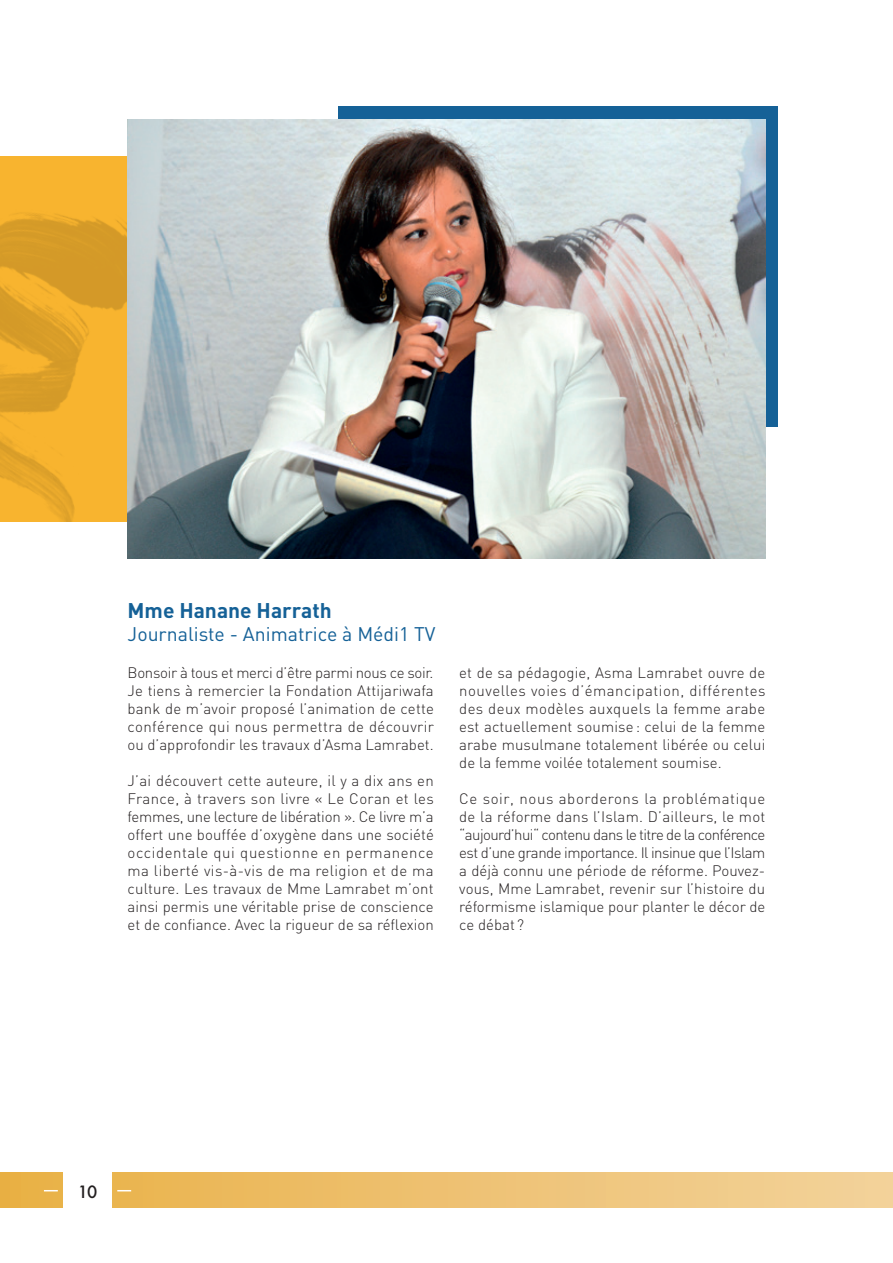
<style>
.page{position:relative;width:893px;height:1263px;background:#fff}
.page>*{position:absolute;margin:0;border:0;box-sizing:border-box;transform-origin:0 0}
.t1{font:700 21px "DIN";color:#156197}
.t2{font:19.5px "DIN";color:#156197}
.t3{font:500 16.5px "Futura";color:#231f20}
.t4{font:300 15px/18px "DIN";color:#231f20;text-align:justify}
</style>
<div class="page">
<div style="left:0;top:1172px;width:893px;height:36px;background:linear-gradient(to right,#e9b045,#f3d29c)"></div>
<svg style="left:44px;top:1190px;width:14px;height:1px"></svg>
<svg style="left:117px;top:1190px;width:14px;height:1px"></svg>
<div style="left:64px;top:1161px;width:48px;height:59px;background:#fff"></div>
<img style="left:0;top:156px;width:127px;height:366px">
<div style="left:339px;top:106px;width:439px;height:321px;background:#156197"></div>
<img style="left:127px;top:119px;width:638px;height:439px">
<h1 class="t1" style="left:128px;top:597px;width:206px">Mme Hanane Harrath</h1>
<h2 class="t2" style="left:128px;top:621px;width:309px">Journaliste - Animatrice à Médi1 TV</h2>
<p class="t4" style="left:128px;top:664px;width:308px">Bonsoir à tous et merci d’être parmi nous ce soir.<br>Je tiens à remercier la Fondation Attijariwafa bank de m’avoir proposé l’animation de cette conférence qui nous permettra de découvrir ou d’approfondir les travaux d’Asma Lamrabet.</p>
<p class="t4" style="left:128px;top:772px;width:308px">J’ai découvert cette auteure, il y a dix ans en France, à travers son livre « Le Coran et les femmes, une lecture de libération ». Ce livre m’a offert une bouffée d’oxygène dans une société occidentale qui questionne en permanence ma liberté vis-à-vis de ma religion et de ma culture. Les travaux de Mme Lamrabet m’ont ainsi permis une véritable prise de conscience et de confiance. Avec la rigueur de sa réflexion</p>
<p class="t4" style="left:459px;top:664px;width:308px">et de sa pédagogie, Asma Lamrabet ouvre de nouvelles voies d’émancipation, différentes des deux modèles auxquels la femme arabe est actuellement soumise : celui de la femme arabe musulmane totalement libérée ou celui de la femme voilée totalement soumise.</p>
<p class="t4" style="left:459px;top:790px;width:308px">Ce soir, nous aborderons la problématique de la réforme dans l’Islam. D’ailleurs, le mot “aujourd’hui“ contenu dans le titre de la conférence est d’une grande importance. Il insinue que l’Islam a déjà connu une période de réforme. Pouvez&shy;vous, Mme Lamrabet, revenir sur l’histoire du réformisme islamique pour planter le décor de ce débat ?</p>
<p class="t3" style="left:78px;top:1180px;width:21px">10</p>
</div>
